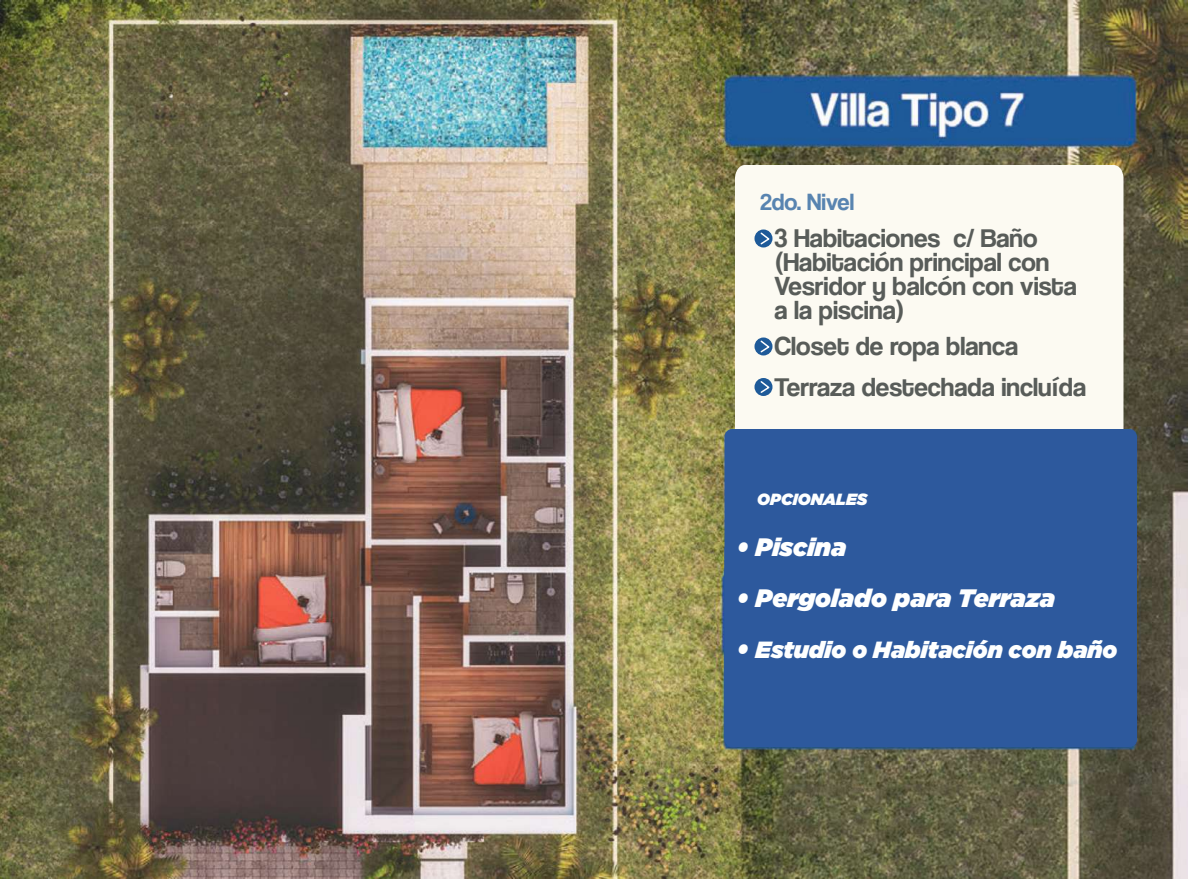
<style>
.page{position:relative;width:1188px;height:879px;background:#fff}
.page>*{position:absolute;margin:0;border:0;box-sizing:border-box;transform-origin:0 0}
.t1{font:27px/24px "Coolvetica Rg";color:#585c59}
.t2{font:italic 900 25.2px "Gotham";color:#feffff}
.t3{font:24.3px "Coolvetica Rg";color:rgb(30 90 153/.74)}
.t4{font:italic 900 23.4px "Gotham";color:#feffff}
.t5{font:italic 900 16.2px "Gotham";color:#feffff}
.s1{font-size:25.2px}
</style>
<div class="page">
<img style="left:0;top:0;width:1188px;height:879px">
<div style="left:735px;top:165px;width:389px;height:264px;background:#fcfaf2"></div>
<svg style="left:754px;top:230px;width:18px;height:18px"></svg>
<svg style="left:759px;top:231px;width:12px;height:15px"></svg>
<svg style="left:754px;top:338px;width:18px;height:18px"></svg>
<svg style="left:759px;top:339px;width:12px;height:15px"></svg>
<svg style="left:754px;top:378px;width:18px;height:18px"></svg>
<svg style="left:759px;top:380px;width:12px;height:14px"></svg>
<div style="left:724px;top:429px;width:413px;height:318px;background:#2d599d;border-radius:8px"></div>
<p class="t3" style="left:760px;top:187px;width:95px">2do. Nivel</p>
<p class="t1" style="left:775px;top:226px;width:304px">3 Habitaciones c/ Baño (Habitación principal con<br>Vesridor y balcón con vista a la piscina)</p>
<p class="t1" style="left:775px;top:334px;width:245px">Closet de ropa blanca</p>
<p class="t1" style="left:775px;top:375px;width:313px">Terraza destechada incluída</p>
<p class="t5" style="left:757px;top:488px;width:112px">OPCIONALES</p>
<p class="t2" style="left:737px;top:529px;width:111px">• Piscina</p>
<p class="t2" style="left:737px;top:580px;width:320px">• Pergolado para Terraza</p>
<p class="t4" style="left:737px;top:632px;width:382px"><span class="s1">•</span> Estudio o Habitación con baño</p>
</div>
